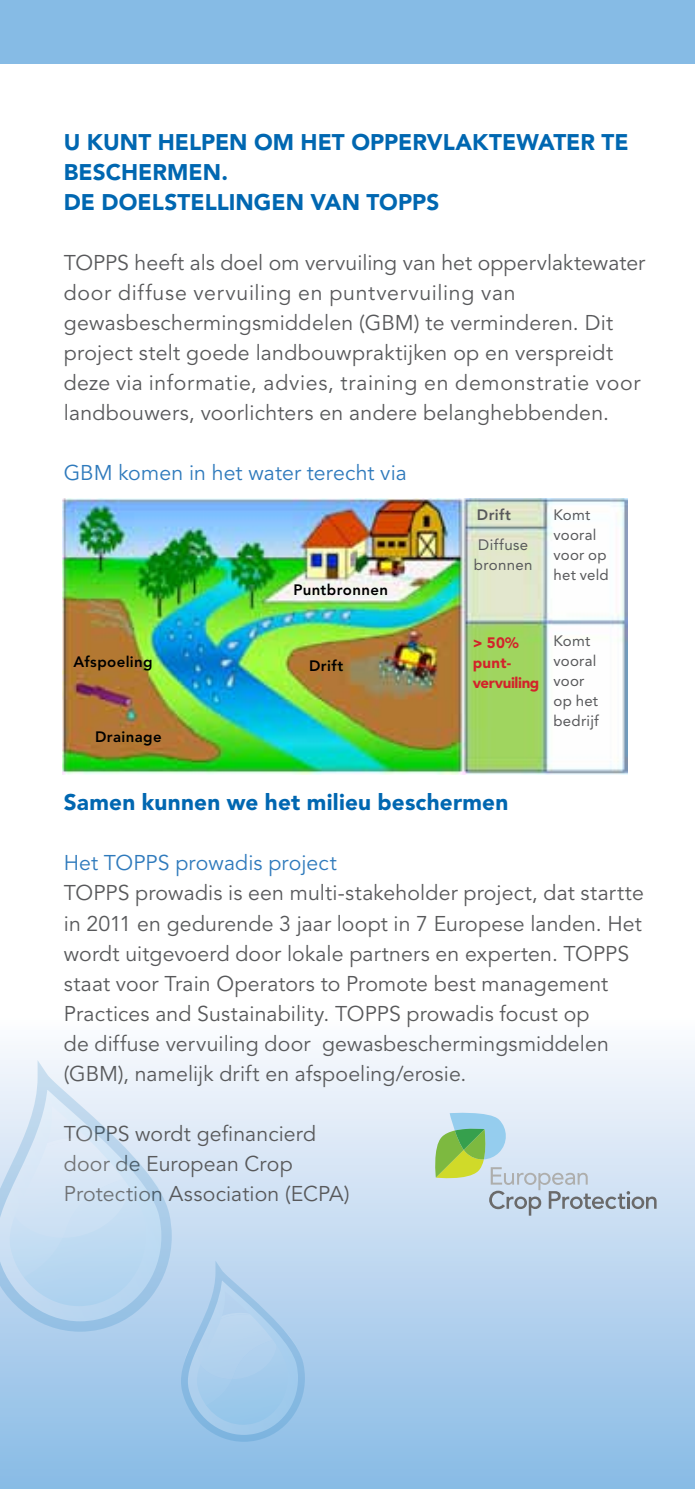
<style>
.page{position:relative;width:695px;height:1489px;background:#fff}
.page>*{position:absolute;margin:0;border:0;box-sizing:border-box;transform-origin:0 0}
.t1{font:900 22.5px/30px "Avenir LT Std";letter-spacing:.005em;color:#0067b1}
.t2{font:21.25px/30px "Avenir LT Std";letter-spacing:.01em;color:#58595b}
.t3{font:21.25px "Avenir LT Std";letter-spacing:.005em;color:#2f7abc}
.t4{font:15px/20px "Avenir LT Std";letter-spacing:.015em;color:#58595b}
.t5{font:800 15px "Avenir LT Std";letter-spacing:.025em;color:#000}
.t6{font:900 15px/20px "Avenir LT Std";letter-spacing:-.02em;color:#d2232a}
.t7{font:800 15px "Avenir LT Std";letter-spacing:.025em;color:#58595b}
</style>
<div class="page">
<div style="left:0;top:0;width:694px;height:64px;background:#86bbe5"></div>
<div style="left:0;top:960px;width:694px;height:528px;background:linear-gradient(to bottom,#fff,#89bae5)"></div>
<img style="left:62px;top:498px;width:565px;height:276px">
<svg style="left:179px;top:1260px;width:128px;height:183px;background:#a8cceb"></svg>
<svg style="left:0;top:1083px;width:174px;height:251px"></svg>
<svg style="left:0;top:1059px;width:172px;height:272px;background:#cbe0f3"></svg>
<svg style="left:435px;top:1112px;width:221px;height:103px;background:#c7dadc"></svg>
<p class="t1" style="left:64px;top:127px;width:566px">U KUNT HELPEN OM HET OPPERVLAKTEWATER TE<br>BESCHERMEN.<br>DE DOELSTELLINGEN VAN TOPPS</p>
<p class="t2" style="left:64px;top:248px;width:583px">TOPPS heeft als doel om vervuiling van het oppervlaktewater door diffuse vervuiling en puntvervuiling van gewasbeschermingsmiddelen (GBM) te verminderen. Dit project stelt goede landbouwpraktijken op en verspreidt deze via informatie, advies, training en demonstratie voor landbouwers, voorlichters en andere belanghebbenden.</p>
<p class="t3" style="left:64px;top:460px;width:344px">GBM komen in het water terecht via</p>
<p class="t5" style="left:293px;top:581px;width:96px">Puntbronnen</p>
<p class="t5" style="left:73px;top:652px;width:81px">Afspoeling</p>
<p class="t5" style="left:309px;top:656px;width:36px">Drift</p>
<p class="t5" style="left:95px;top:727px;width:68px">Drainage</p>
<p class="t7" style="left:477px;top:506px;width:36px">Drift</p>
<p class="t4" style="left:474px;top:535px;width:60px">Diffuse bronnen</p>
<p class="t4" style="left:553px;top:505px;width:57px">Komt vooral voor op het veld</p>
<p class="t6" style="left:473px;top:632px;width:68px">&gt; 50% punt&shy;vervuiling</p>
<p class="t4" style="left:553px;top:631px;width:47px">Komt vooral voor op het bedrijf</p>
<p class="t1" style="left:64px;top:787px;width:446px">Samen kunnen we het milieu beschermen</p>
<p class="t3" style="left:64px;top:850px;width:274px">Het TOPPS prowadis project</p>
<p class="t2" style="left:64px;top:878px;width:581px">TOPPS prowadis is een multi-stakeholder project, dat startte in 2011 en gedurende 3 jaar loopt in 7 Europese landen. Het wordt uitgevoerd door lokale partners en experten. TOPPS staat voor Train Operators to Promote best management Practices and Sustainability. TOPPS prowadis focust op<br>de diffuse vervuiling door gewasbeschermingsmiddelen (GBM), namelijk drift en afspoeling/erosie.</p>
<p class="t2" style="left:64px;top:1118px;width:287px">TOPPS wordt gefinancierd door de European Crop<br>Protection Association (ECPA)</p>
</div>
